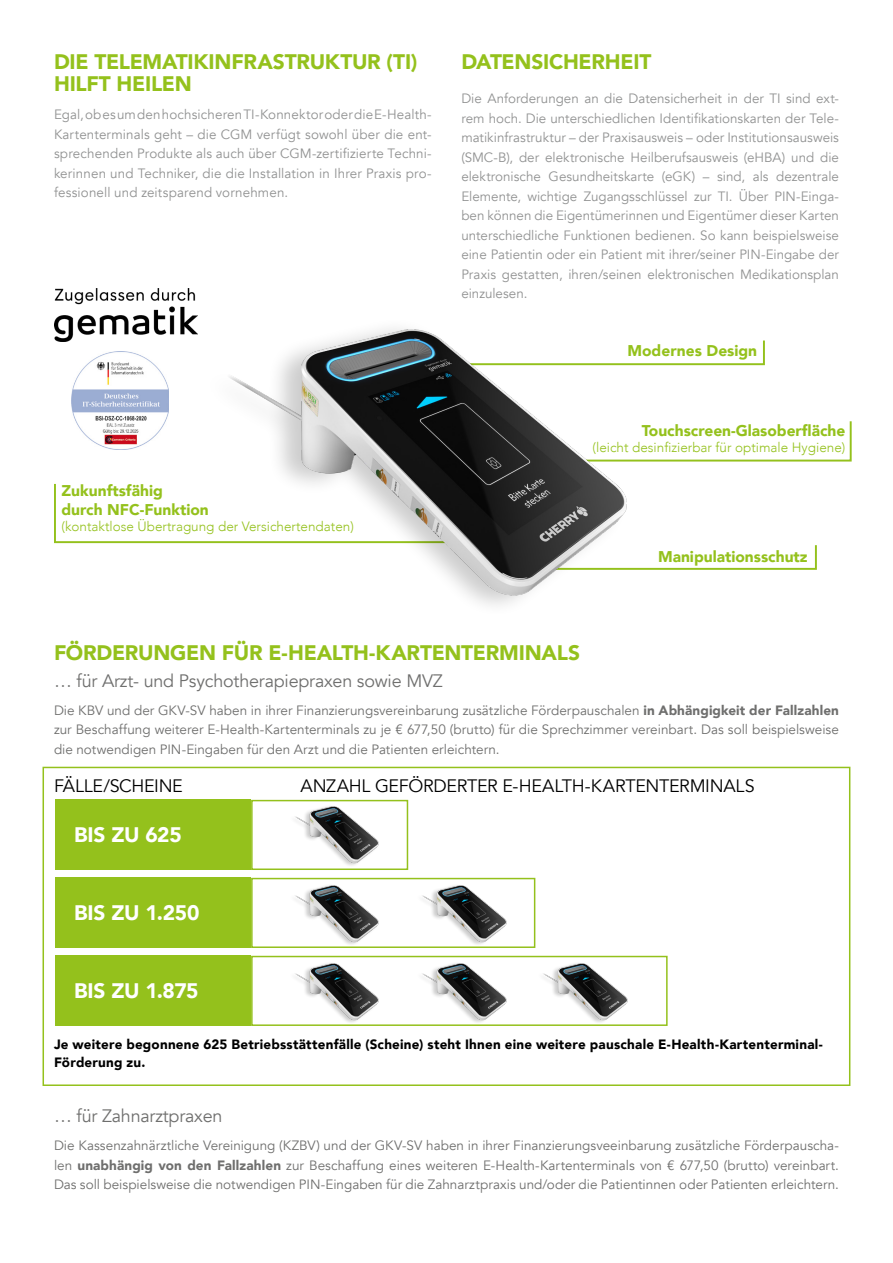
<style>
.page{position:relative;width:893px;height:1263px;background:#fff}
.page>*{position:absolute;margin:0;border:0;box-sizing:border-box;transform-origin:0 0}
.t1{font:900 21px/22.5px "Avenir";letter-spacing:-.01em;color:#94c11c}
.t2{font:900 21px "Avenir";letter-spacing:-.015em;color:#fff}
.t3{font:18px "Avenir";letter-spacing:-.01em;color:#6f6f6e}
.t4{font:18px "Avenir";letter-spacing:-.015em;color:#000}
.t5{font:900 15.6px/18.6px "Avenir";color:#94c11c}
.t6{font:13.5px/19.5px "Avenir";letter-spacing:.005em;color:#919292;text-align:justify}
.t7{font:13.5px/19.5px "Avenir";color:#6f6f6e;text-align:justify}
.t8{font:900 13.5px/18px "Avenir";letter-spacing:.015em;color:#000}
.t9{font:300 13.5px "Avenir";color:#94c11c}
.s1{font-weight:900}
</style>
<div class="page">
<div style="left:43px;top:767px;width:807px;height:319px;border:2px solid #94c11c"></div>
<svg style="left:640px;top:545px;width:177px;height:25px"></svg>
<svg style="left:640px;top:340px;width:125px;height:26px"></svg>
<svg style="left:640px;top:421px;width:212px;height:41px"></svg>
<svg style="left:54px;top:483px;width:146px;height:61px"></svg>
<img style="left:224px;top:328px;width:416px;height:274px">
<img style="left:54px;top:288px;width:144px;height:53px">
<img style="left:71px;top:352px;width:98px;height:98px">
<div style="left:251px;top:956px;width:417px;height:70px;border:2px solid #94c11c"></div>
<div style="left:56px;top:956px;width:195px;height:70px;background:#94c11c"></div>
<div style="left:251px;top:878px;width:284px;height:70px;border:2px solid #94c11c"></div>
<div style="left:56px;top:878px;width:195px;height:70px;background:#94c11c"></div>
<div style="left:251px;top:800px;width:157px;height:70px;border:2px solid #94c11c"></div>
<div style="left:56px;top:800px;width:195px;height:70px;background:#94c11c"></div>
<img style="left:295px;top:806px;width:84px;height:58px">
<div style="left:288px;top:883px;width:90px;height:63px;background:#fff"></div>
<img style="left:295px;top:885px;width:84px;height:58px">
<div style="left:415px;top:883px;width:91px;height:63px;background:#fff"></div>
<img style="left:422px;top:885px;width:85px;height:58px">
<div style="left:288px;top:961px;width:90px;height:63px;background:#fff"></div>
<img style="left:295px;top:963px;width:84px;height:58px">
<div style="left:415px;top:961px;width:91px;height:63px;background:#fff"></div>
<img style="left:422px;top:963px;width:85px;height:58px">
<div style="left:536px;top:961px;width:91px;height:63px;background:#fff"></div>
<img style="left:543px;top:963px;width:85px;height:58px">
<h1 class="t1" style="left:54px;top:50px;width:365px">DIE TELEMATIKINFRASTRUKTUR (TI)<br>HILFT HEILEN</h1>
<p class="t6" style="left:54px;top:105px;width:379px">Egal, ob es um den hochsicheren TI-Konnektor oder die E-Health-Kartenterminals geht – die CGM verfügt sowohl über die ent&shy;sprechenden Produkte als auch über CGM-zertifizierte Techni&shy;kerinnen und Techniker, die die Installation in Ihrer Praxis pro&shy;fessionell und zeitsparend vornehmen.</p>
<p class="t5" style="left:62px;top:481px;width:149px">Zukunftsfähig<br>durch NFC-Funktion</p>
<p class="t9" style="left:62px;top:518px;width:294px">(kontaktlose Übertragung der Versichertendaten)</p>
<h1 class="t1" style="left:461px;top:50px;width:191px">DATENSICHERHEIT</h1>
<p class="t6" style="left:461px;top:89px;width:379px">Die Anforderungen an die Datensicherheit in der TI sind ext&shy;rem hoch. Die unterschiedlichen Identifikationskarten der Tele&shy;matikinfrastruktur – der Praxisausweis – oder Institutionsausweis (SMC-B), der elektronische Heilberufsausweis (eHBA) und die elektronische Gesundheitskarte (eGK) – sind, als dezentrale Elemente, wichtige Zugangsschlüssel zur TI. Über PIN-Einga&shy;ben können die Eigentümerinnen und Eigentümer dieser Karten unterschiedliche Funktionen bedienen. So kann beispielsweise eine Patientin oder ein Patient mit ihrer/seiner PIN-Eingabe der Praxis gestatten, ihren/seinen elektronischen Medikationsplan einzulesen.</p>
<p class="t5" style="left:627px;top:341px;width:131px">Modernes Design</p>
<p class="t5" style="left:642px;top:421px;width:205px">Touchscreen-Glasoberfläche</p>
<p class="t9" style="left:593px;top:439px;width:254px">(leicht desinfizierbar für optimale Hygiene)</p>
<p class="t5" style="left:658px;top:546px;width:151px">Manipulationsschutz</p>
<h1 class="t1" style="left:54px;top:641px;width:528px">FÖRDERUNGEN FÜR E-HEALTH-KARTENTERMINALS</h1>
<h2 class="t3" style="left:54px;top:670px;width:390px">… für Arzt- und Psychotherapiepraxen sowie MVZ</h2>
<p class="t7" style="left:54px;top:701px;width:786px">Die KBV und der GKV-SV haben in ihrer Finanzierungsvereinbarung zusätzliche Förderpauschalen <span class="s1">in Abhängigkeit der Fallzahlen </span>zur Beschaffung weiterer E-Health-Kartenterminals zu je € 677,50 (brutto) für die Sprechzimmer vereinbart. Das soll beispielsweise die notwendigen PIN-Eingaben für den Arzt und die Patienten erleichtern.</p>
<h2 class="t4" style="left:54px;top:775px;width:130px">FÄLLE/SCHEINE</h2>
<h1 class="t2" style="left:74px;top:817px;width:109px">BIS ZU 625</h1>
<h1 class="t2" style="left:74px;top:895px;width:127px">BIS ZU 1.250</h1>
<h1 class="t2" style="left:74px;top:973px;width:126px">BIS ZU 1.875</h1>
<h2 class="t4" style="left:301px;top:775px;width:456px">ANZAHL GEFÖRDERTER E-HEALTH-KARTENTERMINALS</h2>
<p class="t8" style="left:54px;top:1035px;width:770px">Je weitere begonnene 625 Betriebsstättenfälle (Scheine) steht Ihnen eine weitere pauschale E-Health-Kartenterminal-<br>Förderung zu.</p>
<h2 class="t3" style="left:54px;top:1105px;width:170px">… für Zahnarztpraxen</h2>
<p class="t7" style="left:54px;top:1136px;width:786px">Die Kassenzahnärztliche Vereinigung (KZBV) und der GKV-SV haben in ihrer Finanzierungsveeinbarung zusätzliche Förderpauscha&shy;len <span class="s1">unabhängig von den Fallzahlen</span> zur Beschaffung eines weiteren E-Health-Kartenterminals von € 677,50 (brutto) vereinbart.<br>Das soll beispielsweise die notwendigen PIN-Eingaben für die Zahnarztpraxis und/oder die Patientinnen oder Patienten erleichtern.</p>
</div>
